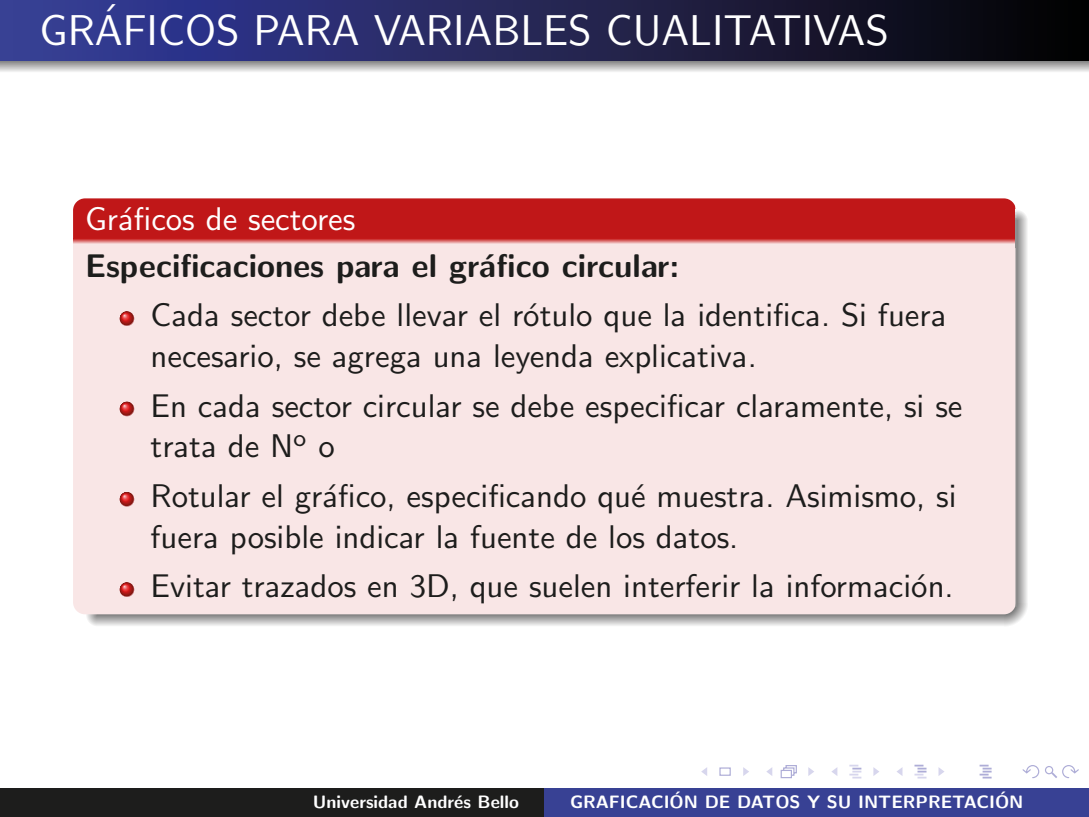
<style>
.page{position:relative;width:1089px;height:817px;background:#fff}
.page>*{position:absolute;margin:0;border:0;box-sizing:border-box;transform-origin:0 0}
.t1{font:42.9px "CMSS12";color:#fff}
.t2{font:32.7px/40.5px "CMSS10";color:#1d1d1c}
.t3{font:32.7px "CMSSBX10";color:#1d1d1c}
.t4{font:32.7px "CMSS10";color:#fff}
.t5{font:18px "CMSSBX10";color:#fff}
</style>
<div class="page">
<div style="left:719px;top:767px;width:11px;height:8px;border:1px solid #aeadd7"></div>
<svg style="left:701px;top:767px;width:6px;height:9px"></svg>
<svg style="left:743px;top:767px;width:6px;height:9px"></svg>
<svg style="left:766px;top:765px;width:48px;height:13px"></svg>
<svg style="left:831px;top:764px;width:48px;height:14px"></svg>
<svg style="left:897px;top:764px;width:47px;height:14px"></svg>
<svg style="left:979px;top:764px;width:12px;height:14px"></svg>
<svg style="left:1022px;top:765px;width:57px;height:14px"></svg>
<div style="left:0;top:0;width:1089px;height:61px;background:linear-gradient(to right,#3a41a1,#080504)"></div>
<svg style="left:0;top:60px;width:1089px;height:12px;background:#aeaeb2"></svg>
<div style="left:73px;top:198px;width:942px;height:39px;background:#c01718"></div>
<svg style="left:73px;top:237px;width:942px;height:11px;background:#e39393"></svg>
<svg style="left:86px;top:614px;width:11px;height:12px"></svg>
<svg style="left:1003px;top:602px;width:24px;height:24px"></svg>
<svg style="left:97px;top:614px;width:906px;height:12px;background:#bab9b9"></svg>
<svg style="left:1016px;top:210px;width:11px;height:11px"></svg>
<svg style="left:1016px;top:221px;width:11px;height:381px;background:#b7b6b7"></svg>
<div style="left:73px;top:248px;width:942px;height:366px;background:#f9e6e6"></div>
<hr style="left:1015px;top:218px;width:1px;height:388px;background:#9d9d9c">
<svg style="left:119px;top:310px;width:15px;height:16px"></svg>
<svg style="left:119px;top:400px;width:15px;height:16px"></svg>
<svg style="left:119px;top:491px;width:15px;height:15px"></svg>
<svg style="left:119px;top:581px;width:15px;height:15px"></svg>
<div style="left:0;top:787px;width:544px;height:29px;background:#1d1d1c"></div>
<div style="left:544px;top:787px;width:545px;height:29px;background:#384194"></div>
<h1 class="t1" style="left:98px;top:2px;width:23px">´</h1>
<h1 class="t1" style="left:40px;top:12px;width:850px">GRAFICOS PARA VARIABLES CUALITATIVAS</h1>
<p class="t4" style="left:85px;top:205px;width:272px">Gr´aficos de sectores</p>
<p class="t3" style="left:85px;top:251px;width:596px">Especificaciones para el gr´afico circular:</p>
<p class="t2" style="left:150px;top:298px;width:797px">Cada sector debe llevar el r´otulo que la identifica. Si fuera necesario, se agrega una leyenda explicativa.</p>
<p class="t2" style="left:150px;top:388px;width:813px">En cada sector circular se debe especificar claramente, si se trata de N<sup>o</sup> o</p>
<p class="t2" style="left:150px;top:478px;width:807px">Rotular el gr´afico, especificando qu´e muestra. Asimismo, si fuera posible indicar la fuente de los datos.</p>
<p class="t2" style="left:150px;top:568px;width:804px">Evitar trazados en 3D, que suelen interferir la informaci´on.</p>
<p class="t5" style="left:671px;top:789px;width:11px">´</p>
<p class="t5" style="left:997px;top:789px;width:11px">´</p>
<p class="t5" style="left:313px;top:793px;width:207px">Universidad Andr´es Bello</p>
<p class="t5" style="left:570px;top:793px;width:455px">GRAFICACION DE DATOS Y SU INTERPRETACION</p>
</div>
